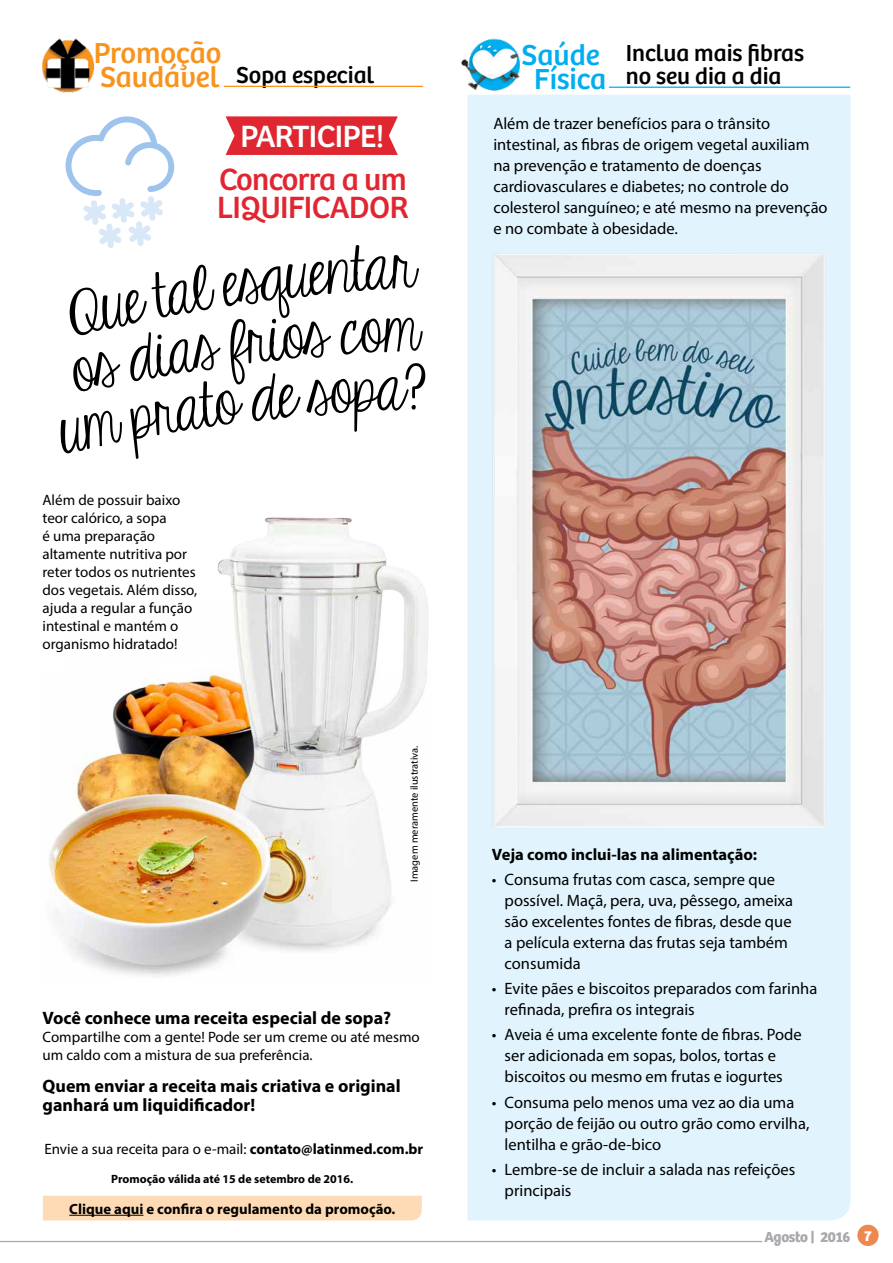
<style>
.page{position:relative;width:893px;height:1263px;background:#fff}
.page>*{position:absolute;margin:0;border:0;box-sizing:border-box;transform-origin:0 0}
.t1{font:31.95px/27.9px "Bree";letter-spacing:-.02em;color:#e02731}
.t2{font:31.95px "Bree";letter-spacing:-.02em;color:#fff}
.t3{font:30px/24px "Bree";color:#f8941e}
.t4{font:30px/24px "Bree";color:#00aeef;text-align:center}
.t5{font:24px/22.8px "Bree";color:#000}
.t6{font:700 18px/19.5px "Myriad Pro";color:#000}
.t7{font:16.5px/21px "Myriad Pro";color:#000}
.t8{font:700 16.5px "Myriad Pro";color:#000}
.t9{font:15px/18px "Myriad Pro";color:#000}
.t10{font:700 15px "Bree";letter-spacing:-.02em;color:#a7a9ac}
.t11{font:700 15px "Bree";color:#fff}
.t12{font:700 14.7px "Myriad Pro";color:#000}
.t13{font:700 12px "Myriad Pro";color:#000}
.t14{font:10.5px "Myriad Pro";color:#000}
.s1{font-weight:700}
</style>
<div class="page">
<div style="left:468px;top:95px;width:382px;height:1125px;background:#e1f4fd"></div>
<div style="left:857px;top:1225px;width:22px;height:21px;background:#ed8851;border-radius:50%"></div>
<img style="left:49px;top:517px;width:380px;height:460px">
<hr style="left:224px;top:86px;width:199px;height:1px;background:#f8941e">
<img style="left:42px;top:38px;width:53px;height:55px">
<img style="left:485px;top:243px;width:350px;height:591px">
<img style="left:461px;top:38px;width:59px;height:53px">
<hr style="left:609px;top:87px;width:241px;height:1px;background:#00b1f0">
<div style="left:43px;top:1196px;width:379px;height:24px;background:#fedbb4"></div>
<hr style="left:69px;top:1215px;width:74px;height:1px;background:#000">
<hr style="left:0;top:1241px;width:762px;height:1px;background:#a7a9ac">
<svg style="left:65px;top:116px;width:333px;height:132px"></svg>
<h2 class="t3" style="left:94px;top:41px;width:129px">Promoção<br>Saudável</h2>
<h3 class="t5" style="left:236px;top:64px;width:140px">Sopa especial</h3>
<h1 class="t2" style="left:240px;top:118px;width:145px">PARTICIPE!</h1>
<h1 class="t1" style="left:217px;top:166px;width:191px">Concorra a um liquificad</h1>
<h1 class="t1" style="left:369px;top:194px;width:34px">or</h1>
<h2 class="t4" style="left:522px;top:44px;width:86px">Saúde<br>Física</h2>
<h3 class="t5" style="left:626px;top:42px;width:180px">Inclua mais fibras no seu dia a dia</h3>
<p class="t7" style="left:493px;top:112px;width:336px">Além de trazer benefícios para o trânsito intestinal, as fibras de origem vegetal auxiliam na prevenção e tratamento de doenças cardiovasculares e diabetes; no controle do colesterol sanguíneo; e até mesmo na prevenção e no combate à obesidade.</p>
<p class="t9" style="left:43px;top:491px;width:156px">Além de possuir baixo teor calórico, a sopa<br>é uma preparação altamente nutritiva por reter todos os nutrientes dos vegetais. Além disso, ajuda a regular a função intestinal e mantém o organismo hidratado!</p>
<p class="t14" style="left:408px;top:882px;width:138px;rotate:-90deg">Imagem meramente ilustrativa.</p>
<p class="t6" style="left:43px;top:1008px;width:350px">Você conhece uma receita especial de sopa?</p>
<p class="t9" style="left:43px;top:1028px;width:379px">Compartilhe com a gente! Pode ser um creme ou até mesmo um caldo com a mistura de sua preferência.</p>
<p class="t6" style="left:43px;top:1075px;width:360px">Quem enviar a receita mais criativa e original ganhará um liquidificador!</p>
<p class="t9" style="left:44px;top:1139px;width:380px">Envie a sua receita para o e-mail: <span class="s1">contato@latinmed.com.br</span></p>
<p class="t13" style="left:111px;top:1171px;width:243px">Promoção válida até 15 de setembro de 2016.</p>
<p class="t12" style="left:69px;top:1199px;width:328px">Clique aqui e confira o regulamento da promoção.</p>
<p class="t8" style="left:492px;top:843px;width:267px">Veja como inclui-las na alimentação:</p>
<p class="t7" style="left:505px;top:868px;width:290px;text-indent:-13px">• Consuma frutas com casca, sempre que possível. Maçã, pera, uva, pêssego, ameixa são excelentes fontes de fibras, desde que a película externa das frutas seja também consumida</p>
<p class="t7" style="left:505px;top:978px;width:314px;text-indent:-13px">• Evite pães e biscoitos preparados com farinha refinada, prefira os integrais</p>
<p class="t7" style="left:505px;top:1024px;width:299px;text-indent:-13px">• Aveia é uma excelente fonte de fibras. Pode ser adicionada em sopas, bolos, tortas e biscoitos ou mesmo em frutas e iogurtes</p>
<p class="t7" style="left:505px;top:1091px;width:306px;text-indent:-13px">• Consuma pelo menos uma vez ao dia uma porção de feijão ou outro grão como ervilha, lentilha e grão-de-bico</p>
<p class="t7" style="left:505px;top:1159px;width:292px;text-indent:-13px">• Lembre-se de incluir a salada nas refeições principais</p>
<p class="t10" style="left:765px;top:1228px;width:87px">Agosto | 2016</p>
<p class="t11" style="left:864px;top:1227px;width:9px">7</p>
</div>
